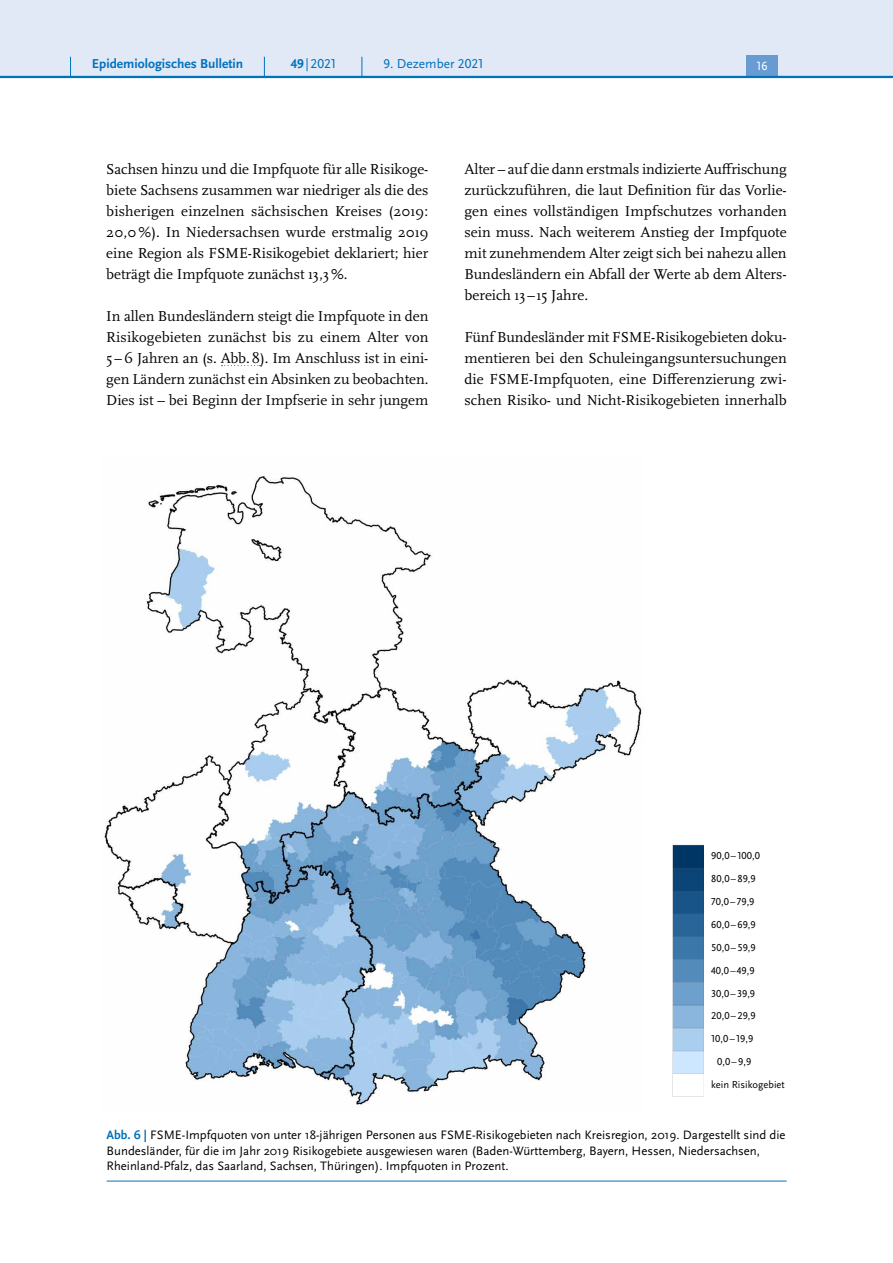
<style>
.page{position:relative;width:893px;height:1263px;background:#fff}
.page>*{position:absolute;margin:0;border:0;box-sizing:border-box;transform-origin:0 0}
.P_-_Fließtext{font:15px/21px "Scala Pro";color:#000;text-align:justify}
.t1{font:700 13.5px "Scala Sans Pro";color:#0072bc}
.t2{font:13.5px "Scala Sans Pro";color:#0072bc}
.P_-_Bildunterschrift{font:12.75px/15.8px "Scala Sans Pro";color:#000}
.t3{font:12.45px "Scala Sans Pro";color:#fff}
.H3_-_über_alle_Spalt{font:10.5px "Scala Sans Pro";color:#000}
.s1{font-weight:700}
.s2{font-weight:700;color:#0072bc}
</style>
<div class="page">
<svg style="left:221px;top:365px;width:40px;height:1px"></svg>
<img style="left:104px;top:476px;width:538px;height:629px">
<hr style="left:107px;top:1181px;width:680px;height:1px;background:#0072bc">
<img style="left:672px;top:844px;width:32px;height:253px">
<div style="left:0;top:0;width:893px;height:77px;background:#e1e8f6"></div>
<div style="left:746px;top:55px;width:32px;height:21px;background:#679bd2"></div>
<hr style="left:0;top:76px;width:893px;height:2px;background:#0072bc">
<svg style="left:70px;top:57px;width:1px;height:19px"></svg>
<svg style="left:264px;top:57px;width:1px;height:19px"></svg>
<svg style="left:362px;top:57px;width:1px;height:19px"></svg>
<p class="t1" style="left:92px;top:55px;width:153px">Epidemiologisches Bulletin</p>
<p class="t2" style="left:291px;top:55px;width:47px"><span class="s1">49</span>|2021</p>
<p class="t2" style="left:383px;top:55px;width:102px">9. Dezember 2021</p>
<p class="t3" style="left:757px;top:59px;width:13px">16</p>
<p class="P_-_Fließtext" style="left:106px;top:158px;width:324px">Sachsen hinzu und die Impfquote für alle Risikoge&shy;biete Sachsens zusammen war niedriger als die des bisherigen einzelnen sächsischen Kreises (2019:<br>20,0%). In Niedersachsen wurde erstmalig 2019 eine Region als FSME-Risikogebiet deklariert; hier beträgt die Impfquote zunächst 13,3%.</p>
<p class="P_-_Fließtext" style="left:106px;top:305px;width:324px">In allen Bundesländern steigt die Impfquote in den Risikogebieten zunächst bis zu einem Alter von 5 –6 Jahren an (s. Abb.8). Im Anschluss ist in eini&shy;gen Ländern zunächst ein Absinken zu beobachten.<br>Dies ist – bei Beginn der Impfserie in sehr jungem</p>
<p class="P_-_Fließtext" style="left:465px;top:158px;width:324px">Alter – auf die dann erstmals indizierte Auf-frischung zurückzuführen, die laut Definition für das Vorlie&shy;gen eines vollständigen Impfschutzes vorhanden sein muss. Nach weiterem Anstieg der Impfquote mit zunehmendem Alter zeigt sich bei nahezu allen Bundesländern ein Abfall der Werte ab dem Alters&shy;bereich 13–15 Jahre.</p>
<p class="P_-_Fließtext" style="left:465px;top:326px;width:324px">Fünf Bundesländer mit FSME-Risikogebieten doku&shy;mentieren bei den Schuleingangsuntersuchungen die FSME-Impfquoten, eine Differenzierung zwi&shy;schen Risiko- und Nicht-Risikogebieten innerhalb</p>
<h3 class="H3_-_über_alle_Spalt" style="left:711px;top:850px;width:50px">90,0–100,0</h3>
<h3 class="H3_-_über_alle_Spalt" style="left:711px;top:873px;width:46px">80,0–89,9</h3>
<h3 class="H3_-_über_alle_Spalt" style="left:711px;top:895px;width:45px">70,0–79,9</h3>
<h3 class="H3_-_über_alle_Spalt" style="left:711px;top:918px;width:46px">60,0–69,9</h3>
<h3 class="H3_-_über_alle_Spalt" style="left:711px;top:941px;width:46px">50,0–59,9</h3>
<h3 class="H3_-_über_alle_Spalt" style="left:711px;top:964px;width:45px">40,0–49,9</h3>
<h3 class="H3_-_über_alle_Spalt" style="left:711px;top:987px;width:46px">30,0 – 39,9</h3>
<h3 class="H3_-_über_alle_Spalt" style="left:711px;top:1010px;width:46px">20,0–29,9</h3>
<h3 class="H3_-_über_alle_Spalt" style="left:711px;top:1033px;width:44px">10,0 –19,9</h3>
<h3 class="H3_-_über_alle_Spalt" style="left:717px;top:1056px;width:36px">0,0– 9,9</h3>
<h3 class="H3_-_über_alle_Spalt" style="left:711px;top:1078px;width:75px">kein Risikogebiet</h3>
<p class="P_-_Bildunterschrift" style="left:107px;top:1127px;width:680px"><span class="s2">Abb. 6 |</span> FSME-Impfquoten von unter 18-jährigen Personen aus FSME-Risikogebieten nach Kreisregion, 2019. Dargestellt sind die<br>Bundesländer, für die im Jahr 2019 Risikogebiete ausgewiesen waren (Baden-Württemberg, Bayern, Hessen, Niedersachsen,<br>Rheinland-Pfalz, das Saarland, Sachsen, Thüringen). Impfquoten in Prozent.</p>
</div>
